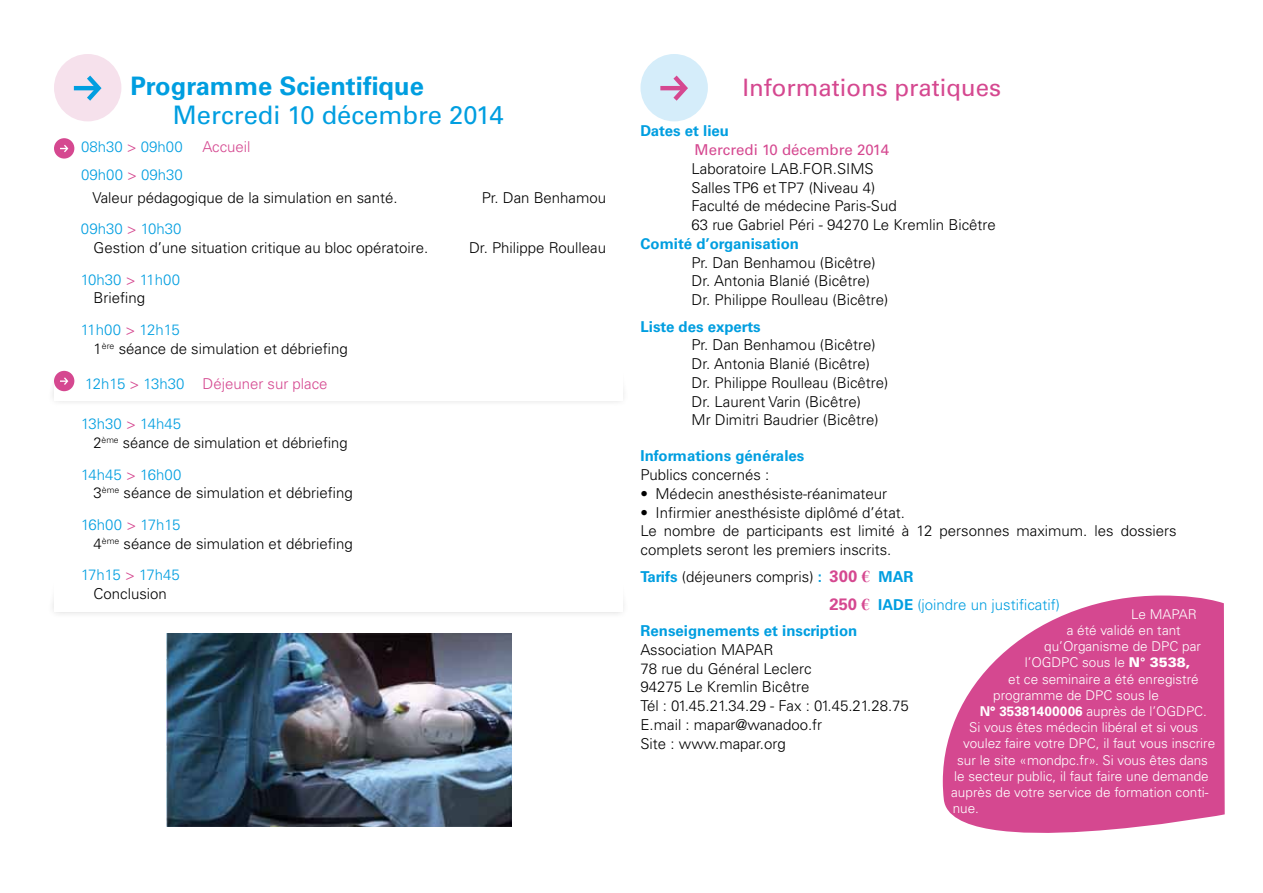
<style>
.page{position:relative;width:1263px;height:893px;background:#fff}
.page>*{position:absolute;margin:0;border:0;box-sizing:border-box;transform-origin:0 0}
.t1{font:25.5px "Univers";color:#009ee0}
.t2{font:700 25.5px "Univers CE";color:#009ee0}
.t3{font:24px "Univers";color:#d54890}
.t4{font:300 15px/18.8px "Univers";color:#000}
.t5{font:700 15px "Univers";color:#009ee0}
.t6{font:300 15px/18.8px "Univers";color:#009ee0}
.t7{font:300 15px "Univers";color:#d54890}
.t8{font:15px "Univers";color:#d54890}
.t9{font:300 13.5px "Univers";color:#fff}
.s1{color:#d54890}
.s2{color:#009ee0}
.s3{color:#000}
.s4{font-weight:700;color:#009ee0}
.s5{font-weight:700;font-size:16.5px;color:#d54890}
.s6{font-family:"Times New Roman";font-weight:700;font-size:16.5px;color:#d54890}
.s7{font-weight:700}
.s8{font-weight:900}
</style>
<div class="page">
<div style="left:46px;top:556px;width:583px;height:63px;background:#f9f9f9"></div>
<div style="left:54px;top:454px;width:568px;height:158px;background:#fff"></div>
<div style="left:46px;top:344px;width:583px;height:63px;background:#fbfbfb"></div>
<div style="left:54px;top:242px;width:568px;height:159px;background:#fff"></div>
<div style="left:54px;top:54px;width:67px;height:67px;background:#f6e1ec;border-radius:50%"></div>
<svg style="left:74px;top:76px;width:28px;height:25px"></svg>
<div style="left:54px;top:138px;width:20px;height:21px;background:#d54890;border-radius:50%"></div>
<svg style="left:60px;top:145px;width:8px;height:7px"></svg>
<svg style="left:54px;top:370px;width:21px;height:22px"></svg>
<svg style="left:943px;top:595px;width:282px;height:238px;fill:#d54890"></svg>
<div style="left:640px;top:54px;width:68px;height:67px;background:#d5edfa;border-radius:50%"></div>
<svg style="left:660px;top:76px;width:28px;height:25px"></svg>
<img style="left:167px;top:634px;width:344px;height:193px">
<h1 class="t2" style="left:130px;top:71px;width:295px">Programme Scientifique</h1>
<h1 class="t1" style="left:173px;top:100px;width:332px">Mercredi 10 décembre 2014</h1>
<p class="t6" style="left:81px;top:138px;width:103px">08h30 <span class="s1">&gt;</span> 09h00</p>
<p class="t7" style="left:202px;top:138px;width:50px">Accueil</p>
<p class="t4" style="left:92px;top:163px;width:307px;line-height:23px;text-indent:-11px"><span class="s2">09h00</span> <span class="s1">&gt;</span> <span class="s2">09h30<br></span>Valeur pédagogique de la simulation en santé.</p>
<p class="t4" style="left:93px;top:220px;width:336px;text-indent:-13px"><span class="s2">09h30</span> <span class="s1">&gt;</span> <span class="s2">10h30<br></span>Gestion d’une situation critique au bloc opératoire.</p>
<p class="t6" style="left:93px;top:270px;width:88px;text-indent:-13px">10h30 <span class="s1">&gt;</span> 11h00<br><span class="s3">Briefing</span></p>
<p class="t4" style="left:93px;top:320px;width:256px;text-indent:-13px"><span class="s2">11h00</span> <span class="s1">&gt;</span> <span class="s2">12h15<br></span>1<sup>ère</sup> séance de simulation et débriefing</p>
<p class="t7" style="left:85px;top:375px;width:244px"><span class="s2">12h15</span> &gt; <span class="s2">13h30</span> Déjeuner sur place</p>
<p class="t4" style="left:93px;top:415px;width:256px;text-indent:-12px"><span class="s2">13h30</span> <span class="s1">&gt;</span> <span class="s2">14h45<br></span>2<sup>ème</sup> séance de simulation et débriefing</p>
<p class="t4" style="left:94px;top:465px;width:261px;text-indent:-13px"><span class="s2">14h45</span> <span class="s1">&gt;</span> <span class="s2">16h00<br></span>3<sup>ème</sup> séance de simulation et débriefing</p>
<p class="t4" style="left:94px;top:515px;width:261px;text-indent:-13px"><span class="s2">16h00</span> <span class="s1">&gt;</span> <span class="s2">17h15<br></span>4<sup>ème</sup> séance de simulation et débriefing</p>
<p class="t6" style="left:81px;top:565px;width:100px;text-align:center">17h15 <span class="s1">&gt;</span> 17h45<br><span class="s3">Conclusion</span></p>
<p class="t4" style="left:482px;top:188px;width:126px">Pr. Dan Benhamou</p>
<p class="t4" style="left:469px;top:238px;width:138px">Dr. Philippe Roulleau</p>
<h2 class="t3" style="left:742px;top:73px;width:260px">Informations pratiques</h2>
<p class="t5" style="left:640px;top:122px;width:90px">Dates et lieu</p>
<p class="t8" style="left:694px;top:141px;width:196px">Mercredi 10 décembre 2014</p>
<p class="t4" style="left:691px;top:159px;width:306px">Laboratoire LAB.FOR.SIMS<br>Salles TP6 et TP7 (Niveau 4)<br>Faculté de médecine Paris-Sud<br>63 rue Gabriel Péri - 94270 Le Kremlin Bicêtre</p>
<p class="t5" style="left:640px;top:235px;width:160px">Comité d’organisation</p>
<p class="t4" style="left:691px;top:253px;width:198px">Pr. Dan Benhamou (Bicêtre)<br>Dr. Antonia Blanié (Bicêtre)<br>Dr. Philippe Roulleau (Bicêtre)</p>
<p class="t5" style="left:640px;top:317px;width:122px">Liste des experts</p>
<p class="t4" style="left:691px;top:336px;width:198px">Pr. Dan Benhamou (Bicêtre)<br>Dr. Antonia Blanié (Bicêtre)<br>Dr. Philippe Roulleau (Bicêtre)<br>Dr. Laurent Varin (Bicêtre)<br>Mr Dimitri Baudrier (Bicêtre)</p>
<p class="t5" style="left:640px;top:447px;width:165px">Informations générales</p>
<p class="t4" style="left:640px;top:465px;width:130px">Publics concernés :</p>
<p class="t4" style="left:640px;top:484px;width:248px">• Médecin anesthésiste-réanimateur</p>
<p class="t4" style="left:640px;top:503px;width:538px">• Infirmier anesthésiste diplômé d’état.<br>Le nombre de participants est limité à 12 personnes maximum. les dossiers complets seront les premiers inscrits.</p>
<p class="t4" style="left:640px;top:568px;width:275px"><span class="s4">Tarifs</span> (déjeuners compris) <span class="s4">:</span> <span class="s5">300</span> <span class="s6">€</span> <span class="s4">MAR</span></p>
<p class="t6" style="left:829px;top:595px;width:232px"><span class="s5">250</span> <span class="s6">€</span> <span class="s7">IADE</span> (joindre un justificatif)</p>
<p class="t5" style="left:640px;top:622px;width:218px">Renseignements et inscription</p>
<p class="t4" style="left:640px;top:640px;width:270px">Association MAPAR<br>78 rue du Général Leclerc<br>94275 Le Kremlin Bicêtre<br>Tél : 01.45.21.34.29 - Fax : 01.45.21.28.75<br>E.mail : mapar@wanadoo.fr<br>Site : www.mapar.org</p>
<p class="t9" style="left:1131px;top:606px;width:67px">Le MAPAR</p>
<p class="t9" style="left:1067px;top:622px;width:116px">a été validé en tant</p>
<p class="t9" style="left:1044px;top:638px;width:158px">qu’Organisme de DPC par</p>
<p class="t9" style="left:1025px;top:654px;width:167px">l’OGDPC sous le <span class="s8">N° 3538,</span></p>
<p class="t9" style="left:1008px;top:671px;width:192px">et ce seminaire a été enregistré</p>
<p class="t9" style="left:993px;top:687px;width:167px">programme de DPC sous le</p>
<p class="t9" style="left:980px;top:703px;width:229px"><span class="s7">N° 35381400006</span> auprès de l’OGDPC.</p>
<p class="t9" style="left:969px;top:719px;width:231px">Si vous êtes médecin libéral et si vous</p>
<p class="t9" style="left:963px;top:735px;width:253px">voulez faire votre DPC, il faut vous inscrire</p>
<p class="t9" style="left:957px;top:752px;width:252px">sur le site «mondpc.fr». Si vous êtes dans</p>
<p class="t9" style="left:954px;top:768px;width:256px">le secteur public, il faut faire une demande</p>
<p class="t9" style="left:951px;top:784px;width:259px">auprès de votre service de formation conti-</p>
<p class="t9" style="left:953px;top:800px;width:28px">nue.</p>
</div>
